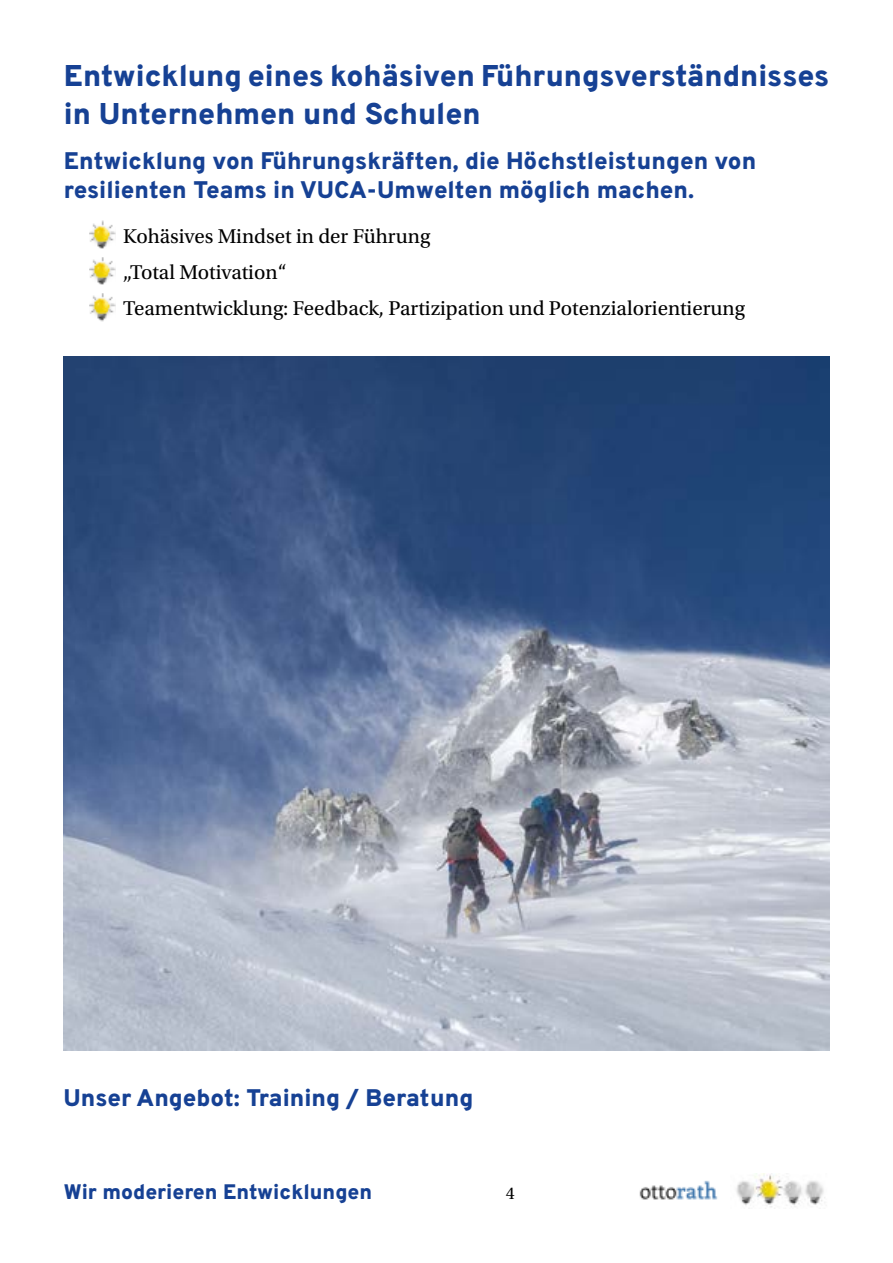
<style>
.page{position:relative;width:893px;height:1263px;background:#fff}
.page>*{position:absolute;margin:0;border:0;box-sizing:border-box;transform-origin:0 0}
.t1{font:800 30px/37.5px "Overpass";color:#164194}
.t2{font:800 24px/28.5px "Overpass";color:#164194}
.t3{font:21px/36.3px "Utopia Std";color:#000}
.t4{font:800 21px "Overpass";color:#164194}
.t5{font:18px "Utopia Std";color:#000}
</style>
<div class="page">
<img style="left:736px;top:1173px;width:89px;height:34px">
<img style="left:639px;top:1180px;width:79px;height:20px">
<img style="left:89px;top:221px;width:26px;height:28px">
<img style="left:89px;top:257px;width:26px;height:28px">
<img style="left:89px;top:293px;width:26px;height:28px">
<img style="left:64px;top:356px;width:765px;height:694px">
<p class="t1" style="left:64px;top:57px;width:767px">Entwicklung eines kohäsiven Führungsverständnisses in Unternehmen und Schulen</p>
<p class="t2" style="left:64px;top:147px;width:694px">Entwicklung von Führungskräften, die Höchstleistungen von resilienten Teams in VUCA-Umwelten möglich machen.</p>
<p class="t3" style="left:123px;top:218px;width:623px">Kohäsives Mindset in der Führung<br>„Total Motivation“<br>Teamentwicklung: Feedback, Partizipation und Potenzialorientierung</p>
<p class="t2" style="left:64px;top:1083px;width:411px">Unser Angebot: Training / Beratung</p>
<p class="t4" style="left:64px;top:1177px;width:310px">Wir moderieren Entwicklungen</p>
<p class="t5" style="left:506px;top:1184px;width:10px">4</p>
</div>
